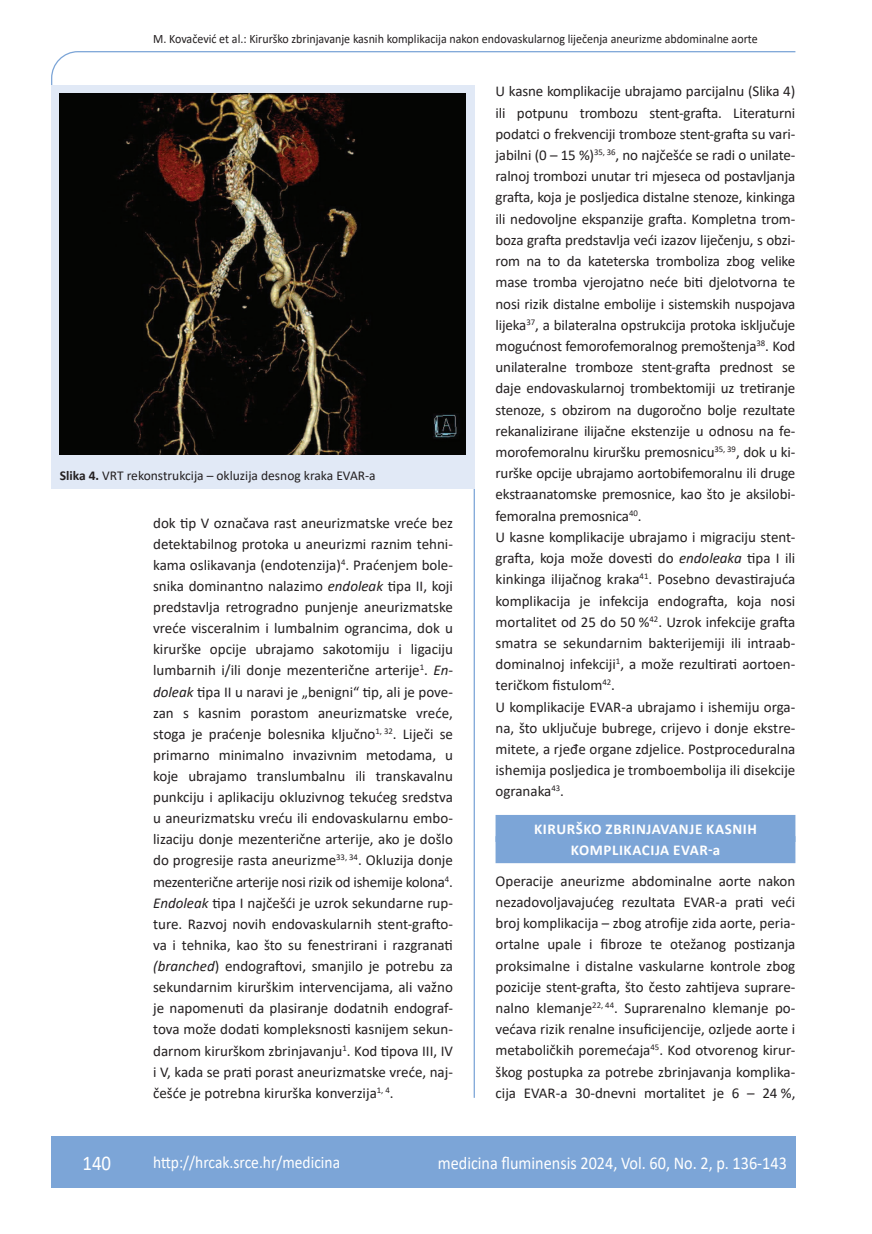
<style>
.page{position:relative;width:872px;height:1234px;background:#fff}
.page>*{position:absolute;margin:0;border:0;box-sizing:border-box;transform-origin:0 0}
.t1{font:21px "Calibri";color:#fff;scale:.9 1}
.t2{font:18px "Calibri";color:#fff;scale:.9 1}
.t3{font:17.25px "Calibri";color:#fff;scale:.9 1}
.osnovni_tekst{font:15px/21.1px "Calibri";color:#231f20;text-align:justify}
.naslov_ruler{font:700 15px "Calibri";letter-spacing:.04em;color:#fff}
.potpis_slika{font:13.5px "Calibri";color:#231f20}
.glava{font:12.75px "Calibri";color:#231f20;scale:.94 1}
.s1{font-weight:700}
.s2{font-style:italic}
</style>
<div class="page">
<svg style="left:51px;top:51px;width:745px;height:275px"></svg>
<hr style="left:473px;top:488px;width:2px;height:609px;background:#7ca5d7">
<div style="left:51px;top:1135px;width:744px;height:51px;background:#7ca5d7"></div>
<div style="left:495px;top:814px;width:300px;height:27px;background:#7ca5d7"></div>
<div style="left:495px;top:836px;width:300px;height:27px;background:#7ca5d7"></div>
<div style="left:51px;top:85px;width:423px;height:403px;background:#e1e9f6"></div>
<img style="left:60px;top:94px;width:406px;height:360px">
<p class="glava" style="left:153px;top:29px;width:644px">M. Kovačević et al.: Kirurško zbrinjavanje kasnih komplikacija nakon endovaskularnog liječenja aneurizme abdominalne aorte</p>
<p class="potpis_slika" style="left:60px;top:465px;width:317px"><span class="s1">Slika 4.</span> VRT rekonstrukcija – okluzija desnog kraka EVAR-a</p>
<p class="osnovni_tekst" style="left:153px;top:511px;width:301px">dok tip V označava rast aneurizmatske vreće bez detektabilnog protoka u aneurizmi raznim tehni&shy;kama oslikavanja (endotenzija)<sup>4</sup>. Praćenjem bole&shy;snika dominantno nalazimo <span class="s2">endoleak</span> tipa II, koji predstavlja retrogradno punjenje aneurizmatske vreće visceralnim i lumbalnim ograncima, dok u kirurške opcije ubrajamo sakotomiju i ligaciju lumbarnih i/ili donje mezenterične arterije<sup>1</sup>. <span class="s2">En&shy;doleak</span> tipa II u naravi je „benigni“ tip, ali je pove&shy;zan s kasnim porastom aneurizmatske vreće, stoga je praćenje bolesnika ključno<sup>1,</sup> <sup>32</sup>. Liječi se primarno minimalno invazivnim metodama, u koje ubrajamo translumbalnu ili transkavalnu punkciju i aplikaciju okluzivnog tekućeg sredstva u aneurizmatsku vreću ili endovaskularnu embo&shy;lizaciju donje mezenterične arterije, ako je došlo do progresije rasta aneurizme<sup>33,</sup> <sup>34</sup>. Okluzija donje mezenterične arterije nosi rizik od ishemije kolona<sup>4</sup>.<br><span class="s2">Endoleak</span> tipa I najčešći je uzrok sekundarne rup&shy;ture. Razvoj novih endovaskularnih stent-grafto&shy;va i tehnika, kao što su fenestrirani i razgranati <span class="s2">(branched</span>) endograftovi, smanjilo je potrebu za sekundarnim kirurškim intervencijama, ali važno je napomenuti da plasiranje dodatnih endograf&shy;tova može dodati kompleksnosti kasnijem sekun&shy;darnom kirurškom zbrinjavanju<sup>1</sup>. Kod tipova III, IV i V, kada se prati porast aneurizmatske vreće, naj&shy;češće je potrebna kirurška konverzija<sup>1,</sup> <sup>4</sup>.</p>
<p class="osnovni_tekst" style="left:495px;top:80px;width:301px">U kasne komplikacije ubrajamo parcijalnu (Slika 4) ili potpunu trombozu stent-grafta. Literaturni podatci o frekvenciji tromboze stent-grafta su vari&shy;jabilni (0 – 15 %)<sup>35,</sup> <sup>36</sup>, no najčešće se radi o unilate&shy;ralnoj trombozi unutar tri mjeseca od postavljanja grafta, koja je posljedica distalne stenoze, kinkinga ili nedovoljne ekspanzije grafta. Kompletna trom&shy;boza grafta predstavlja veći izazov liječenju, s obzi&shy;rom na to da kateterska tromboliza zbog velike mase tromba vjerojatno neće biti djelotvorna te nosi rizik distalne embolije i sistemskih nuspojava lijeka<sup>37</sup>, a bilateralna opstrukcija protoka isključuje mogućnost femorofemoralnog premoštenja<sup>38</sup>. Kod unilateralne tromboze stent-grafta prednost se daje endovaskularnoj trombektomiji uz tretiranje stenoze, s obzirom na dugoročno bolje rezultate rekanalizirane ilijačne ekstenzije u odnosu na fe&shy;morofemoralnu kiruršku premosnicu<sup>35,</sup> <sup>39</sup>, dok u ki&shy;rurške opcije ubrajamo aortobifemoralnu ili druge ekstraanatomske premosnice, kao što je aksilobi&shy;femoralna premosnica<sup>40</sup>.</p>
<p class="osnovni_tekst" style="left:495px;top:526px;width:301px">U kasne komplikacije ubrajamo i migraciju stent&shy;grafta, koja može dovesti do <span class="s2">endoleaka</span> tipa I ili kinkinga ilijačnog kraka<sup>41</sup>. Posebno devastirajuća komplikacija je infekcija endografta, koja nosi mortalitet od 25 do 50 %<sup>42</sup>. Uzrok infekcije grafta smatra se sekundarnim bakterijemiji ili intraab&shy;dominalnoj infekciji<sup>1</sup>, a može rezultirati aortoen&shy;teričkom fistulom<sup>42</sup>.</p>
<p class="osnovni_tekst" style="left:495px;top:695px;width:301px">U komplikacije EVAR-a ubrajamo i ishemiju orga&shy;na, što uključuje bubrege, crijevo i donje ekstre&shy;mitete, a rjeđe organe zdjelice. Postproceduralna ishemija posljedica je tromboembolija ili disekcije ogranaka<sup>43</sup>.</p>
<p class="naslov_ruler" style="left:534px;top:818px;width:224px">KIRURŠKO ZBRINJAVANJE KASNIH</p>
<p class="naslov_ruler" style="left:571px;top:839px;width:151px">KOMPLIKACIJA EVAR-a</p>
<p class="osnovni_tekst" style="left:495px;top:869px;width:301px">Operacije aneurizme abdominalne aorte nakon nezadovoljavajućeg rezultata EVAR-a prati veći broj komplikacija – zbog atrofije zida aorte, peria&shy;ortalne upale i fibroze te otežanog postizanja proksimalne i distalne vaskularne kontrole zbog pozicije stent-grafta, što često zahtijeva suprare&shy;nalno klemanje<sup>22,</sup> <sup>44</sup>. Suprarenalno klemanje po&shy;većava rizik renalne insuficijencije, ozljede aorte i metaboličkih poremećaja<sup>45</sup>. Kod otvorenog kirur&shy;škog postupka za potrebe zbrinjavanja komplika&shy;cija EVAR-a 30-dnevni mortalitet je 6 – 24 %,</p>
<p class="t1" style="left:82px;top:1147px;width:33px">140</p>
<p class="t3" style="left:153px;top:1149px;width:209px">http://hrcak.srce.hr/medicina</p>
<p class="t2" style="left:438px;top:1149px;width:389px">medicina fluminensis 2024, Vol. 60, No. 2, p. 136-143</p>
</div>
